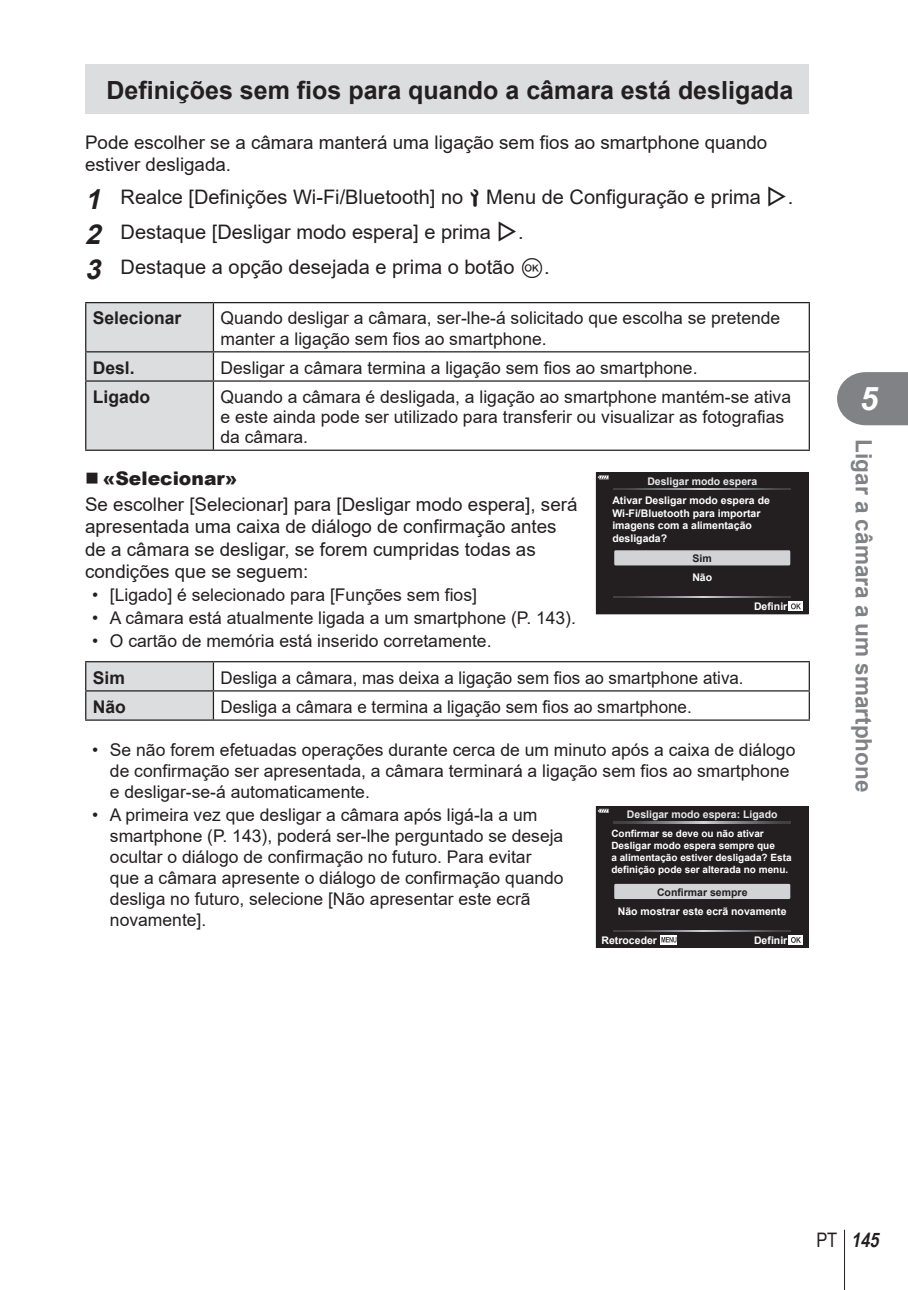
<style>
.page{position:relative;width:908px;height:1290px;background:#fff}
.page>*{position:absolute;margin:0;border:0;box-sizing:border-box;transform-origin:0 0}
.t1{font:italic 700 32.5px "Arial";color:#fff}
.t2{font:700 25px "Arial";color:#231f20}
.t3{font:700 22.5px "Arial";color:#808285}
.t4{font:20px/35.2px "Arial";color:#231f20}
.t5{font:italic 700 20px "Arial Narrow";color:#231f20}
.t6{font:18.75px/22.5px "Arial";color:#231f20}
.t7{font:17.5px/21px "Arial";color:#231f20}
.t8{font:700 17.5px "Arial";color:#231f20}
.t9{font:700 10.5px/12.5px "Arial";color:#fff}
.t10{font:700 10.5px "Arial";color:#e6e7e8}
.t11{font:700 10.5px "Arial";color:#231f20}
.t12{font:700 10px/12px "Arial";color:#fff}
.s1{font-weight:700;font-style:italic;font-size:27.5px}
.s2{font-family:"Olympus 27"}
.s3{font-family:"olympus 15"}
.s4{font-family:"Olympus 7"}
.s5{font-weight:900}
.s6{font-weight:400;font-style:normal}
</style>
<div class="page">
<svg style="left:837px;top:372px;width:70px;height:53px;background:#8b8d8f"></svg>
<hr style="left:843px;top:1230px;width:1px;height:60px;background:#231f20">
<div style="left:85px;top:64px;width:723px;height:49px;background:#dcddde"></div>
<hr style="left:85px;top:302px;width:128px;height:1px;background:#231f20">
<hr style="left:213px;top:302px;width:596px;height:1px;background:#231f20">
<hr style="left:808px;top:303px;width:1px;height:48px;background:#231f20">
<hr style="left:213px;top:351px;width:596px;height:1px;background:#231f20">
<div style="left:85px;top:303px;width:129px;height:147px;background:#dcddde"></div>
<svg style="left:808px;top:352px;width:1px;height:28px"></svg>
<hr style="left:85px;top:380px;width:128px;height:2px;background:#231f20">
<hr style="left:85px;top:382px;width:1px;height:68px;background:#231f20">
<hr style="left:213px;top:380px;width:596px;height:2px;background:#231f20">
<hr style="left:213px;top:382px;width:1px;height:68px;background:#231f20">
<hr style="left:808px;top:382px;width:1px;height:68px;background:#231f20">
<hr style="left:85px;top:450px;width:724px;height:1px;background:#231f20">
<svg style="left:595px;top:472px;width:213px;height:142px;background:#363233"></svg>
<hr style="left:85px;top:661px;width:128px;height:1px;background:#231f20">
<hr style="left:213px;top:661px;width:596px;height:1px;background:#231f20">
<hr style="left:213px;top:690px;width:596px;height:1px;background:#231f20">
<svg style="left:85px;top:662px;width:129px;height:57px;background:#d3d4d5"></svg>
<svg style="left:808px;top:662px;width:1px;height:57px"></svg>
<hr style="left:85px;top:719px;width:724px;height:2px;background:#231f20">
<svg style="left:595px;top:806px;width:213px;height:142px;background:#373435"></svg>
<h2 class="t2" style="left:106px;top:76px;width:688px">Definições sem fios para quando a câmara está desligada</h2>
<p class="t6" style="left:85px;top:131px;width:683px">Pode escolher se a câmara manterá uma ligação sem fios ao smartphone quando estiver desligada.</p>
<p class="t4" style="left:85px;top:179px;width:709px"><span class="s1">1</span> Realce [Definições Wi-Fi/Bluetooth] no <span class="s2">e</span> Menu de Configuração e prima <span class="s3">I</span>.<br><span class="s1">2</span> Destaque [Desligar modo espera] e prima <span class="s3">I</span>.<br><span class="s1">3</span> Destaque a opção desejada e prima o botão <span class="s4">Q</span>.</p>
<p class="t8" style="left:93px;top:309px;width:90px">Selecionar</p>
<p class="t7" style="left:220px;top:308px;width:561px;line-height:20px">Quando desligar a câmara, ser-lhe-á solicitado que escolha se pretende manter a ligação sem fios ao smartphone.</p>
<p class="t8" style="left:93px;top:358px;width:43px">Desl.</p>
<p class="t7" style="left:220px;top:357px;width:478px">Desligar a câmara termina a ligação sem fios ao smartphone.</p>
<p class="t8" style="left:93px;top:387px;width:59px">Ligado</p>
<p class="t7" style="left:220px;top:387px;width:571px;line-height:20px">Quando a câmara é desligada, a ligação ao smartphone mantém-se ativa e este ainda pode ser utilizado para transferir ou visualizar as fotografias da câmara.</p>
<p class="t6" style="left:85px;top:465px;width:493px;line-height:26px">■ <span class="s5">«Selecionar»<br></span>Se escolher [Selecionar] para [Desligar modo espera], será</p>
<p class="t6" style="left:85px;top:515px;width:473px">apresentada uma caixa de diálogo de confirmação antes de a câmara se desligar, se forem cumpridas todas as condições que se seguem:</p>
<p class="t7" style="left:92px;top:584px;width:386px">• [Ligado] é selecionado para [Funções sem fios]</p>
<p class="t7" style="left:92px;top:607px;width:485px">• A câmara está atualmente ligada a um smartphone (P. 143).</p>
<p class="t7" style="left:92px;top:630px;width:400px">• O cartão de memória está inserido corretamente.</p>
<p class="t10" style="left:647px;top:475px;width:111px">Desligar modo espera</p>
<p class="t9" style="left:612px;top:494px;width:159px">Ativar Desligar modo espera de<br>Wi-Fi/Bluetooth para importar imagens com a alimentação desligada?</p>
<p class="t11" style="left:692px;top:553px;width:21px">Sim</p>
<p class="t9" style="left:692px;top:571px;width:21px">Não</p>
<p class="t9" style="left:753px;top:600px;width:35px">Definir</p>
<p class="t8" style="left:93px;top:668px;width:34px">Sim</p>
<p class="t7" style="left:220px;top:667px;width:524px">Desliga a câmara, mas deixa a ligação sem fios ao smartphone ativa.</p>
<p class="t8" style="left:93px;top:697px;width:35px">Não</p>
<p class="t7" style="left:220px;top:696px;width:472px">Desliga a câmara e termina a ligação sem fios ao smartphone.</p>
<p class="t7" style="left:110px;top:739px;width:686px;text-indent:-18px">• Se não forem efetuadas operações durante cerca de um minuto após a caixa de diálogo de confirmação ser apresentada, a câmara terminará a ligação sem fios ao smartphone e desligar-se-á automaticamente.</p>
<p class="t7" style="left:110px;top:804px;width:455px;text-indent:-18px">• A primeira vez que desligar a câmara após ligá-la a um smartphone (P. 143), poderá ser-lhe perguntado se deseja ocultar o diálogo de confirmação no futuro. Para evitar que a câmara apresente o diálogo de confirmação quando desliga no futuro, selecione [Não apresentar este ecrã novamente].</p>
<p class="t10" style="left:626px;top:808px;width:152px">Desligar modo espera: Ligado</p>
<p class="t12" style="left:611px;top:828px;width:182px">Confirmar se deve ou não ativar Desligar modo espera sempre que<br>a alimentação estiver desligada? Esta definição pode ser alterada no menu.</p>
<p class="t11" style="left:656px;top:886px;width:92px">Confirmar sempre</p>
<p class="t9" style="left:617px;top:905px;width:170px">Não mostrar este ecrã novamente</p>
<p class="t9" style="left:601px;top:934px;width:57px">Retroceder</p>
<p class="t9" style="left:753px;top:934px;width:35px">Definir</p>
<h1 class="t1" style="left:859px;top:381px;width:20px">5</h1>
<p class="t3" style="left:875px;top:439px;width:354px;rotate:90deg">Ligar a câmara a um smartphone</p>
<p class="t5" style="left:816px;top:1228px;width:68px"><span class="s6">PT</span> 145</p>
</div>
